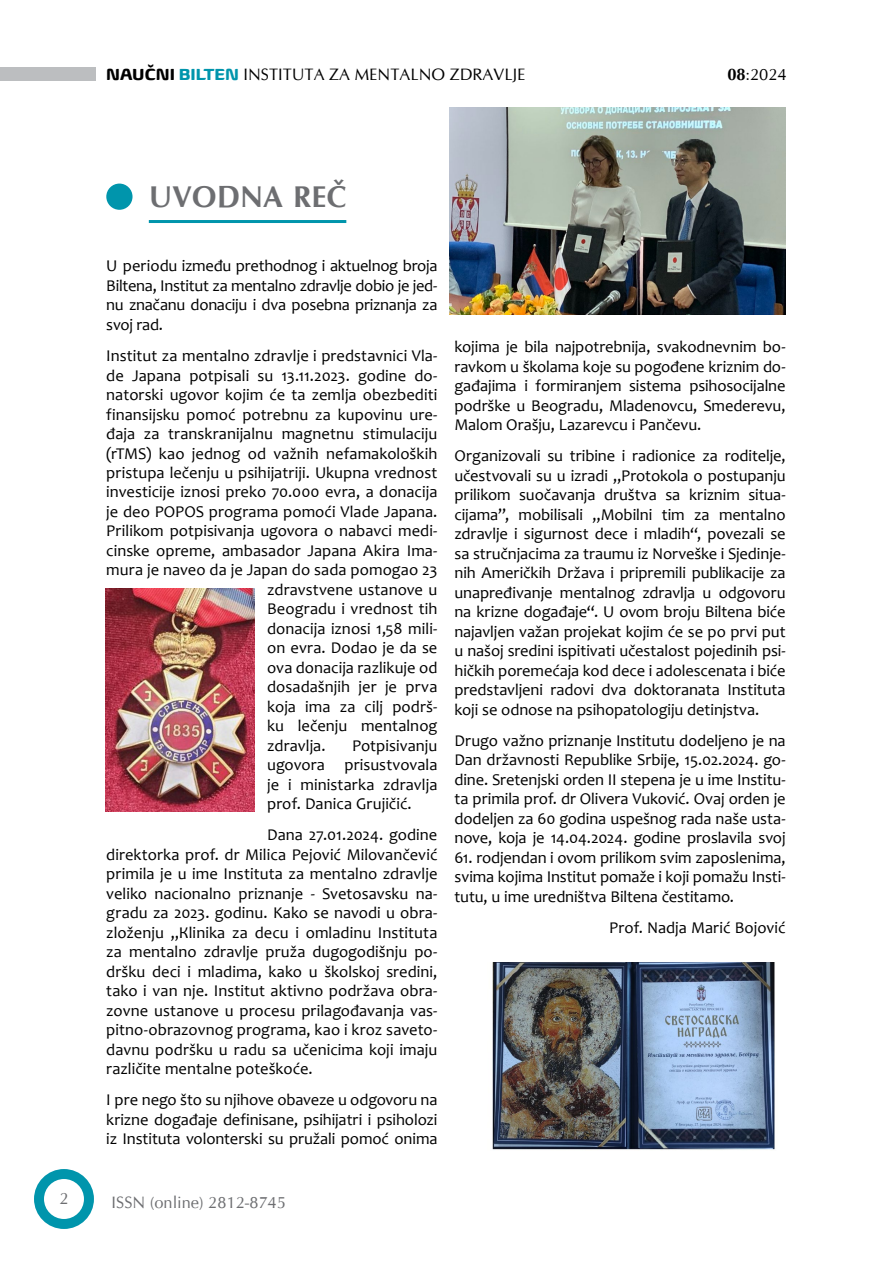
<style>
.page{position:relative;width:893px;height:1263px;background:#fff}
.page>*{position:absolute;margin:0;border:0;box-sizing:border-box;transform-origin:0 0}
.t1{font:700 30px "CG Omega";color:#6d6e71}
.t2{font:16.5px/19.5px "Candara";color:#000;text-align:justify}
.t3{font:16.5px "CG Omega";color:#000}
.t4{font:16.5px "CG Omega";color:#6d6e71}
.s1{font-family:"Biome W04";font-weight:700}
.s2{font-family:"Biome W04";font-weight:700;color:#0095ac}
.s3{font-weight:700}
</style>
<div class="page">
<div style="left:34px;top:1169px;width:60px;height:60px;background:#0095ac;border-radius:50%"></div>
<div style="left:44px;top:1179px;width:40px;height:40px;background:#fff;border-radius:50%"></div>
<div style="left:0;top:67px;width:96px;height:14px;background:#bcbec0"></div>
<hr style="left:149px;top:220px;width:197px;height:3px;background:#0095ac">
<div style="left:106px;top:184px;width:27px;height:26px;background:#0095ac;border-radius:50%"></div>
<img style="left:449px;top:107px;width:337px;height:207px">
<img style="left:492px;top:962px;width:283px;height:188px">
<img style="left:106px;top:588px;width:148px;height:223px">
<p class="t4" style="left:59px;top:1188px;width:11px">2</p>
<p class="t3" style="left:106px;top:64px;width:421px"><span class="s1">NAUČNI</span> <span class="s2">BILTEN</span> INSTITUTA ZA MENTALNO ZDRAVLJE</p>
<p class="t3" style="left:727px;top:65px;width:61px"><span class="s3">08</span>:2024</p>
<h1 class="t1" style="left:149px;top:178px;width:199px">UVODNA REČ</h1>
<p class="t2" style="left:106px;top:256px;width:333px">U periodu između prethodnog i aktuelnog broja Biltena, Institut za mentalno zdravlje dobio je jed&shy;nu značanu donaciju i dva posebna priznanja za svoj rad.</p>
<p class="t2" style="left:106px;top:346px;width:333px">Institut za mentalno zdravlje i predstavnici Vla-</p>
<p class="t2" style="left:106px;top:365px;width:333px">de Japana potpisali su 13.11.2023. godine do-</p>
<p class="t2" style="left:106px;top:385px;width:333px">natorski ugovor kojim će ta zemlja obezbediti</p>
<p class="t2" style="left:106px;top:404px;width:333px">finansijsku pomoć potrebnu za kupovinu ure-</p>
<p class="t2" style="left:106px;top:424px;width:333px">đaja za transkranijalnu magnetnu stimulaciju</p>
<p class="t2" style="left:106px;top:443px;width:333px">(rTMS) kao jednog od važnih nefamakoloških</p>
<p class="t2" style="left:106px;top:463px;width:333px">pristupa lečenju u psihijatriji. Ukupna vrednost</p>
<p class="t2" style="left:106px;top:482px;width:333px">investicije iznosi preko 70.000 evra, a donacija</p>
<p class="t2" style="left:106px;top:502px;width:333px">je deo POPOS programa pomoći Vlade Japana.</p>
<p class="t2" style="left:106px;top:521px;width:333px">Prilikom potpisivanja ugovora o nabavci medi-</p>
<p class="t2" style="left:106px;top:541px;width:333px">cinske opreme, ambasador Japana Akira Ima-</p>
<p class="t2" style="left:106px;top:560px;width:333px">mura je naveo da je Japan do sada pomogao 23</p>
<p class="t2" style="left:267px;top:579px;width:172px">zdravstvene ustanove u</p>
<p class="t2" style="left:267px;top:599px;width:172px">Beogradu i vrednost tih</p>
<p class="t2" style="left:267px;top:618px;width:172px">donacija iznosi 1,58 mili-</p>
<p class="t2" style="left:267px;top:638px;width:172px">on evra. Dodao je da se</p>
<p class="t2" style="left:267px;top:657px;width:172px">ova donacija razlikuje od</p>
<p class="t2" style="left:267px;top:677px;width:172px">dosadašnjih jer je prva</p>
<p class="t2" style="left:267px;top:696px;width:172px">koja ima za cilj podrš-</p>
<p class="t2" style="left:267px;top:716px;width:172px">ku lečenju mentalnog</p>
<p class="t2" style="left:267px;top:735px;width:60px">zdravlja.</p>
<p class="t2" style="left:267px;top:735px;width:172px;text-indent:85px">Potpisivanju ugovora prisustvovala je i ministarka zdravlja prof. Danica Grujičić.</p>
<p class="t2" style="left:106px;top:825px;width:333px;text-indent:161px">Dana 27.01.2024. godine direktorka prof. dr Milica Pejović Milovančević primila je u ime Instituta za mentalno zdravlje veliko nacionalno priznanje - Svetosavsku na&shy;gradu za 2023. godinu. Kako se navodi u obra&shy;zloženju „Кlinika za decu i omladinu Instituta za mentalno zdravlje pruža dugogodišnju po&shy;dršku deci i mladima, kako u školskoj sredini, tako i van nje. Institut aktivno podržava obra&shy;zovne ustanove u procesu prilagođavanja vas&shy;pitno-obrazovnog programa, kao i kroz saveto&shy;davnu podršku u radu sa učenicima koji imaju različite mentalne poteškoće.</p>
<p class="t2" style="left:106px;top:1090px;width:333px">I pre nego što su njihove obaveze u odgovoru na krizne događaje definisane, psihijatri i psiholozi iz Instituta volonterski su pružali pomoć onima</p>
<p class="t2" style="left:454px;top:337px;width:333px">kojima je bila najpotrebnija, svakodnevnim bo&shy;ravkom u školama koje su pogođene kriznim do&shy;gađajima i formiranjem sistema psihosocijalne podrške u Beogradu, Mladenovcu, Smederevu, Malom Orašju, Lazarevcu i Pančevu.</p>
<p class="t2" style="left:454px;top:446px;width:333px">Organizovali su tribine i radionice za roditelje, učestvovali su u izradi „Protokola o postupanju prilikom suočavanja društva sa kriznim situa&shy;cijama”, mobilisali „Mobilni tim za mentalno zdravlje i sigurnost dece i mladih“, povezali se sa stručnjacima za traumu iz Norveške i Sjedinje&shy;nih Američkih Država i pripremili publikacije za unapređivanje mentalnog zdravlja u odgovoru na krizne događaje“. U ovom broju Biltena biće najavljen važan projekat kojim će se po prvi put u našoj sredini ispitivati učestalost pojedinih psi&shy;hičkih poremećaja kod dece i adolescenata i biće predstavljeni radovi dva doktoranata Instituta koji se odnose na psihopatologiju detinjstva.</p>
<p class="t2" style="left:454px;top:731px;width:333px">Drugo važno priznanje Institutu dodeljeno je na Dan državnosti Republike Srbije, 15.02.2024. go&shy;dine. Sretenjski orden II stepena je u ime Institu&shy;ta primila prof. dr Olivera Vuković. Ovaj orden je dodeljen za 60 godina uspešnog rada naše usta&shy;nove, koja je 14.04.2024. godine proslavila svoj</p>
<p class="t2" style="left:454px;top:847px;width:333px">61. rodjendan i ovom prilikom svim zaposlenima, svima kojima Institut pomaže i koji pomažu Insti&shy;tutu, u ime uredništva Biltena čestitamo.</p>
<p class="t2" style="left:609px;top:918px;width:178px">Prof. Nadja Marić Bojović</p>
<p class="t4" style="left:112px;top:1193px;width:176px">ISSN (online) 2812-8745</p>
</div>
